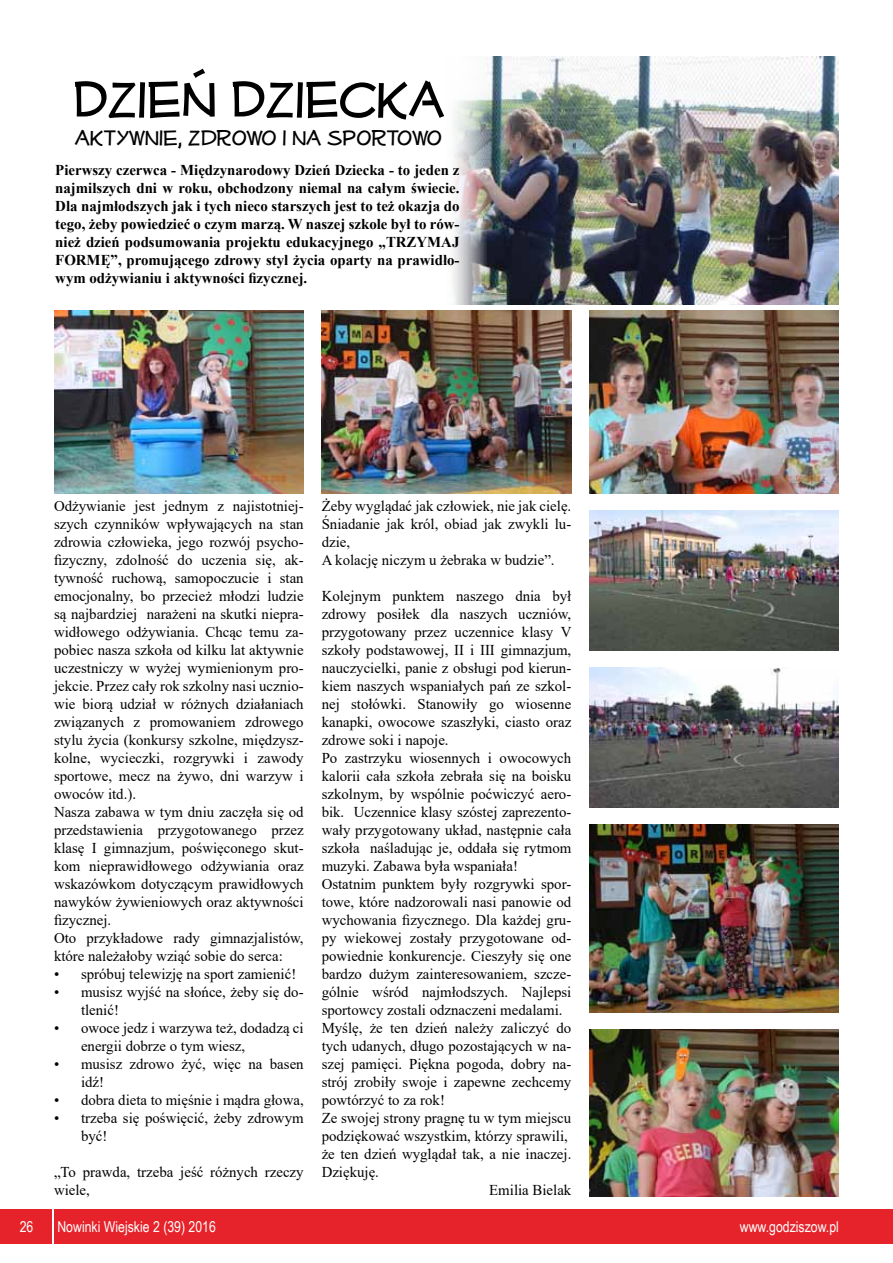
<style>
.page{position:relative;width:893px;height:1263px;background:#fff}
.page>*{position:absolute;margin:0;border:0;box-sizing:border-box;transform-origin:0 0}
.t1{font:57px "Mufferaw Rg";color:#000}
.t2{font:24px "Mufferaw Rg";color:#000}
.t3{font:15px/18px "Times New Roman";color:#000}
.t4{font:700 15px/18px "Times New Roman";color:#000;text-align:justify}
.t5{font:15px "Arial Narrow";color:#fff}
</style>
<div class="page">
<div style="left:54px;top:1209px;width:839px;height:34px;background:#e6232a"></div>
<div style="left:0;top:1209px;width:51px;height:34px;background:#e6232a"></div>
<img style="left:54px;top:310px;width:250px;height:183px">
<img style="left:589px;top:510px;width:250px;height:141px">
<img style="left:589px;top:668px;width:250px;height:140px">
<img style="left:322px;top:310px;width:249px;height:183px">
<img style="left:589px;top:310px;width:250px;height:183px">
<img style="left:589px;top:825px;width:250px;height:187px">
<img style="left:589px;top:1029px;width:250px;height:167px">
<img style="left:453px;top:57px;width:386px;height:247px">
<h1 class="t1" style="left:73px;top:66px;width:373px">DZIEŃ DZIECKA</h1>
<h2 class="t2" style="left:75px;top:124px;width:368px">AKTYWNIE, ZDROWO I NA SPORTOWO</h2>
<p class="t4" style="left:55px;top:160px;width:406px">Pierwszy czerwca - Międzynarodowy Dzień Dziecka - to jeden z najmilszych dni w roku, obchodzony niemal na całym świecie.<br>Dla najmłodszych jak i tych nieco starszych jest to też okazja do tego, żeby powiedzieć o czym marzą. W naszej szkole był to rów&shy;nież dzień podsumowania projektu edukacyjnego „TRZYMAJ FORMĘ”, promującego zdrowy styl życia oparty na prawidło&shy;wym odżywianiu i aktywności fizycznej.</p>
<p class="t3" style="left:54px;top:497px;width:251px">Odżywianie jest jednym z najistotniej&shy;szych czynników wpływających na stan zdrowia człowieka, jego rozwój psycho&shy;fizyczny, zdolność do uczenia się, ak&shy;tywność ruchową, samopoczucie i stan emocjonalny, bo przecież młodzi ludzie są najbardziej narażeni na skutki niepra&shy;widłowego odżywiania. Chcąc temu za&shy;pobiec nasza szkoła od kilku lat aktywnie uczestniczy w wyżej wymienionym pro&shy;jekcie. Przez cały rok szkolny nasi ucznio&shy;wie biorą udział w różnych działaniach związanych z promowaniem zdrowego stylu życia (konkursy szkolne, międzysz&shy;kolne, wycieczki, rozgrywki i zawody sportowe, mecz na żywo, dni warzyw i owoców itd.).<br>Nasza zabawa w tym dniu zaczęła się od przedstawienia przygotowanego przez klasę I gimnazjum, poświęconego skut&shy;kom nieprawidłowego odżywiania oraz wskazówkom dotyczącym prawidłowych nawyków żywieniowych oraz aktywności fizycznej.<br>Oto przykładowe rady gimnazjalistów, które należałoby wziąć sobie do serca:</p>
<p class="t3" style="left:54px;top:965px;width:244px">• spróbuj telewizję na sport zamienić!</p>
<p class="t3" style="left:81px;top:983px;width:224px;text-indent:-27px">• musisz wyjść na słońce, żeby się do&shy;tlenić!</p>
<p class="t3" style="left:81px;top:1019px;width:224px;text-indent:-27px">• owoce jedz i warzywa też, dodadzą ci energii dobrze o tym wiesz,</p>
<p class="t3" style="left:81px;top:1055px;width:224px;text-indent:-27px">• musisz zdrowo żyć, więc na basen idź!</p>
<p class="t3" style="left:54px;top:1091px;width:251px">• dobra dieta to mięśnie i mądra głowa,</p>
<p class="t3" style="left:81px;top:1109px;width:224px;text-indent:-27px">• trzeba się poświęcić, żeby zdrowym być!</p>
<p class="t3" style="left:54px;top:1163px;width:251px">„To prawda, trzeba jeść różnych rzeczy wiele,</p>
<p class="t3" style="left:322px;top:497px;width:251px">Żeby wyglądać jak człowiek, nie jak cielę.<br>Śniadanie jak król, obiad jak zwykli lu&shy;dzie,<br>A kolację niczym u żebraka w budzie”.</p>
<p class="t3" style="left:322px;top:587px;width:251px">Kolejnym punktem naszego dnia był</p>
<p class="t3" style="left:322px;top:605px;width:251px">zdrowy posiłek dla naszych uczniów,</p>
<p class="t3" style="left:322px;top:623px;width:251px">przygotowany przez uczennice klasy V</p>
<p class="t3" style="left:322px;top:641px;width:251px">szkoły podstawowej, II i III gimnazjum,</p>
<p class="t3" style="left:322px;top:659px;width:251px">nauczycielki, panie z obsługi pod kierun-</p>
<p class="t3" style="left:322px;top:677px;width:251px">kiem naszych wspaniałych pań ze szkol-</p>
<p class="t3" style="left:322px;top:695px;width:251px">nej stołówki. Stanowiły go wiosenne</p>
<p class="t3" style="left:322px;top:713px;width:251px">kanapki, owocowe szaszłyki, ciasto oraz</p>
<p class="t3" style="left:322px;top:731px;width:129px">zdrowe soki i napoje.</p>
<p class="t3" style="left:322px;top:749px;width:251px">Po zastrzyku wiosennych i owocowych</p>
<p class="t3" style="left:322px;top:767px;width:251px">kalorii cała szkoła zebrała się na boisku</p>
<p class="t3" style="left:322px;top:785px;width:251px">szkolnym, by wspólnie poćwiczyć aero-</p>
<p class="t3" style="left:322px;top:803px;width:251px">bik. Uczennice klasy szóstej zaprezento-</p>
<p class="t3" style="left:322px;top:821px;width:251px">wały przygotowany układ, następnie cała</p>
<p class="t3" style="left:322px;top:839px;width:251px">szkoła naśladując je, oddała się rytmom</p>
<p class="t3" style="left:322px;top:857px;width:198px">muzyki. Zabawa była wspaniała!</p>
<p class="t3" style="left:322px;top:875px;width:251px">Ostatnim punktem były rozgrywki spor-</p>
<p class="t3" style="left:322px;top:893px;width:251px">towe, które nadzorowali nasi panowie od</p>
<p class="t3" style="left:322px;top:911px;width:251px">wychowania fizycznego. Dla każdej gru-</p>
<p class="t3" style="left:322px;top:929px;width:251px">py wiekowej zostały przygotowane od-</p>
<p class="t3" style="left:322px;top:947px;width:251px">powiednie konkurencje. Cieszyły się one</p>
<p class="t3" style="left:322px;top:965px;width:251px">bardzo dużym zainteresowaniem, szcze-</p>
<p class="t3" style="left:322px;top:983px;width:251px">gólnie wśród najmłodszych. Najlepsi</p>
<p class="t3" style="left:322px;top:1001px;width:242px">sportowcy zostali odznaczeni medalami.</p>
<p class="t3" style="left:322px;top:1019px;width:251px">Myślę, że ten dzień należy zaliczyć do</p>
<p class="t3" style="left:322px;top:1037px;width:251px">tych udanych, długo pozostających w na-</p>
<p class="t3" style="left:322px;top:1055px;width:251px">szej pamięci. Piękna pogoda, dobry na-</p>
<p class="t3" style="left:322px;top:1073px;width:251px">strój zrobiły swoje i zapewne zechcemy</p>
<p class="t3" style="left:322px;top:1091px;width:125px">powtórzyć to za rok!</p>
<p class="t3" style="left:322px;top:1109px;width:251px">Ze swojej strony pragnę tu w tym miejscu</p>
<p class="t3" style="left:322px;top:1127px;width:248px">podziękować wszystkim, którzy sprawili,</p>
<p class="t3" style="left:322px;top:1145px;width:251px">że ten dzień wyglądał tak, a nie inaczej.</p>
<p class="t3" style="left:322px;top:1163px;width:59px">Dziękuję.</p>
<p class="t3" style="left:489px;top:1181px;width:84px">Emilia Bielak</p>
<p class="t5" style="left:20px;top:1215px;width:15px">26</p>
<p class="t5" style="left:57px;top:1215px;width:160px">Nowinki Wiejskie 2 (39) 2016</p>
<p class="t5" style="left:740px;top:1215px;width:101px">www.godziszow.pl</p>
</div>
